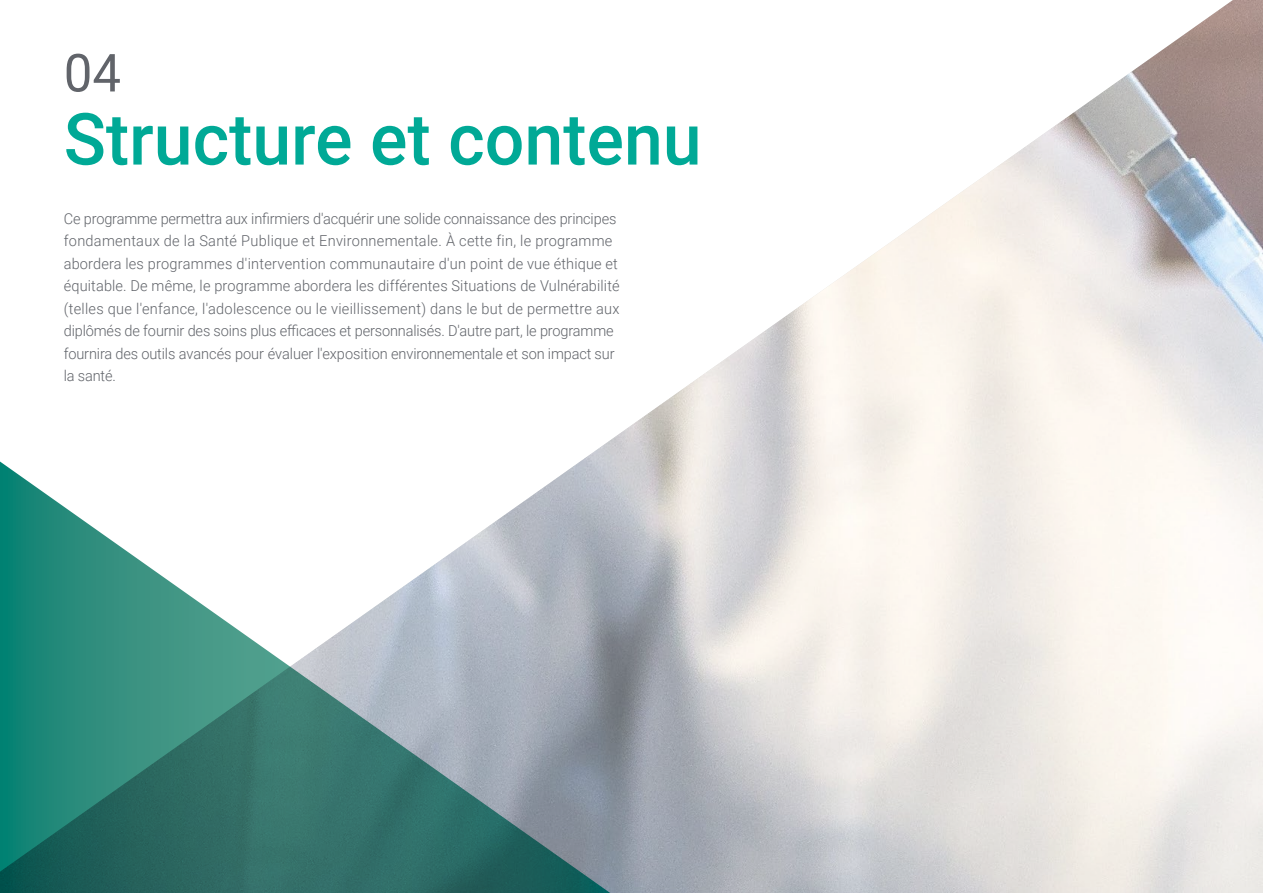
<style>
.page{position:relative;width:1263px;height:893px;background:#fff}
.page>*{position:absolute;margin:0;border:0;box-sizing:border-box;transform-origin:0 0}
.t1{font:500 72px "Roboto";color:#00a996}
.t2{font:52.5px "Roboto";color:#61646a}
.t3{font:300 15px/22.5px "Roboto";letter-spacing:.01em;color:#61646a}
</style>
<div class="page">
<img style="left:602px;top:0;width:661px;height:893px">
<svg style="left:0;top:446px;width:640px;height:447px"></svg>
<h2 class="t2" style="left:64px;top:36px;width:59px">04</h2>
<h1 class="t1" style="left:64px;top:89px;width:639px">Structure et contenu</h1>
<p class="t3" style="left:64px;top:207px;width:557px">Ce programme permettra aux infirmiers d'acquérir une solide connaissance des principes fondamentaux de la Santé Publique et Environnementale. À cette fin, le programme abordera les programmes d'intervention communautaire d'un point de vue éthique et équitable. De même, le programme abordera les différentes Situations de Vulnérabilité (telles que l'enfance, l'adolescence ou le vieillissement) dans le but de permettre aux diplômés de fournir des soins plus efficaces et personnalisés. D'autre part, le programme fournira des outils avancés pour évaluer l'exposition environnementale et son impact sur la santé.</p>
</div>
